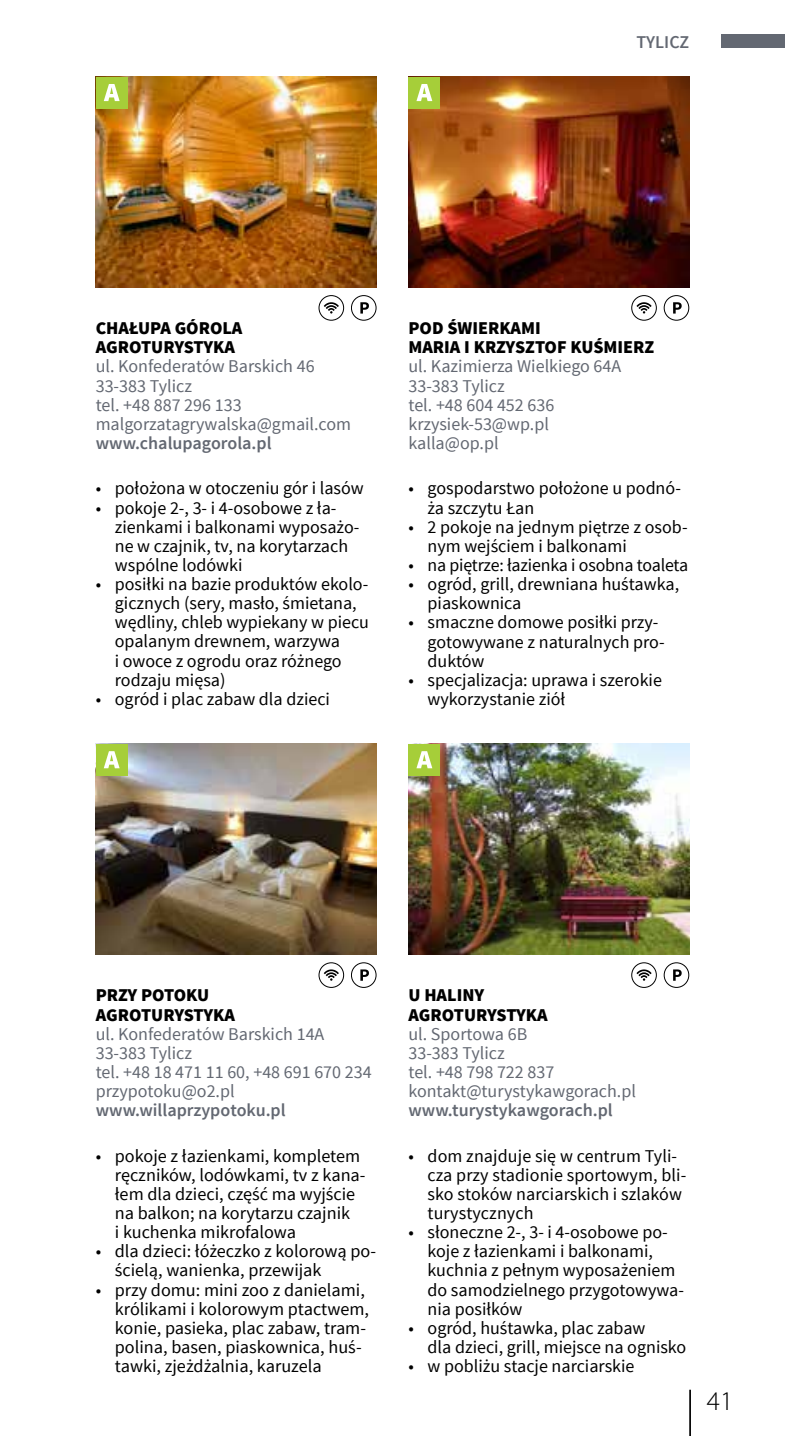
<style>
.page{position:relative;width:785px;height:1436px;background:#fff}
.page>*{position:absolute;margin:0;border:0;box-sizing:border-box;transform-origin:0 0}
.t1{font:300 27px "Myriad Pro";color:#000}
.t2{font:18px/19.1px "Source Sans Pro";color:#000}
.t3{font:18px/19.1px "Source Sans Pro";color:#636872}
.t4{font:900 18px/19.1px "Source Sans Pro";color:#000}
.t5{font:600 18px "Source Sans Pro";color:#636872}
</style>
<div class="page">
<hr style="left:689px;top:1389px;width:2px;height:46px;background:#000">
<div style="left:721px;top:35px;width:63px;height:13px;background:#636872"></div>
<img style="left:96px;top:743px;width:280px;height:211px">
<div style="left:351px;top:962px;width:25px;height:25px;border:1px solid #000;border-radius:50%"></div>
<svg style="left:360px;top:969px;width:9px;height:11px"></svg>
<svg style="left:323px;top:969px;width:16px;height:11px"></svg>
<div style="left:318px;top:962px;width:26px;height:25px;border:1px solid #000;border-radius:50%"></div>
<img style="left:96px;top:77px;width:280px;height:210px">
<div style="left:351px;top:295px;width:25px;height:25px;border:1px solid #000;border-radius:50%"></div>
<svg style="left:360px;top:302px;width:9px;height:11px"></svg>
<svg style="left:323px;top:302px;width:16px;height:11px"></svg>
<div style="left:318px;top:295px;width:26px;height:25px;border:1px solid #000;border-radius:50%"></div>
<img style="left:408px;top:743px;width:281px;height:211px">
<div style="left:663px;top:962px;width:26px;height:25px;border:1px solid #000;border-radius:50%"></div>
<svg style="left:673px;top:969px;width:8px;height:11px"></svg>
<svg style="left:636px;top:969px;width:15px;height:11px"></svg>
<div style="left:631px;top:962px;width:25px;height:25px;border:1px solid #000;border-radius:50%"></div>
<img style="left:408px;top:77px;width:281px;height:210px">
<div style="left:663px;top:295px;width:26px;height:25px;border:1px solid #000;border-radius:50%"></div>
<svg style="left:673px;top:302px;width:8px;height:11px"></svg>
<svg style="left:636px;top:302px;width:15px;height:11px"></svg>
<div style="left:631px;top:295px;width:25px;height:25px;border:1px solid #000;border-radius:50%"></div>
<div style="left:408px;top:77px;width:32px;height:31px;background:#a6ce39"></div>
<svg style="left:416px;top:84px;width:16px;height:17px"></svg>
<div style="left:96px;top:77px;width:32px;height:31px;background:#a6ce39"></div>
<svg style="left:104px;top:84px;width:16px;height:17px"></svg>
<div style="left:96px;top:743px;width:32px;height:32px;background:#a6ce39"></div>
<svg style="left:104px;top:751px;width:16px;height:17px"></svg>
<div style="left:408px;top:743px;width:32px;height:32px;background:#a6ce39"></div>
<svg style="left:416px;top:751px;width:16px;height:17px"></svg>
<p class="t5" style="left:636px;top:31px;width:54px">TYLICZ</p>
<p class="t4" style="left:96px;top:319px;width:148px">CHAŁUPA GÓROLA<br>AGROTURYSTYKA</p>
<p class="t3" style="left:96px;top:357px;width:257px">ul. Konfederatów Barskich 46<br>33-383 Tylicz<br>tel. +48 887 296 133 malgorzatagrywalska@gmail.com</p>
<p class="t5" style="left:96px;top:431px;width:177px">www.chalupagorola.pl</p>
<p class="t2" style="left:96px;top:479px;width:269px">• położona w otoczeniu gór i lasów</p>
<p class="t2" style="left:115px;top:498px;width:246px;text-indent:-19px">• pokoje 2-, 3- i 4-osobowe z ła&shy;zienkami i balkonami wyposażo&shy;ne w czajnik, tv, na korytarzach wspólne lodówki</p>
<p class="t2" style="left:115px;top:574px;width:256px;text-indent:-19px">• posiłki na bazie produktów ekolo&shy;gicznych (sery, masło, śmietana, wędliny, chleb wypiekany w piecu opalanym drewnem, warzywa<br>i owoce z ogrodu oraz różnego rodzaju mięsa)</p>
<p class="t2" style="left:96px;top:689px;width:236px">• ogród i plac zabaw dla dzieci</p>
<p class="t4" style="left:408px;top:319px;width:247px">POD ŚWIERKAMI<br>MARIA I KRZYSZTOF KUŚMIERZ</p>
<p class="t3" style="left:408px;top:357px;width:214px">ul. Kazimierza Wielkiego 64A<br>33-383 Tylicz<br>tel. +48 604 452 636 krzysiek-53@wp.pl kalla@op.pl</p>
<p class="t2" style="left:427px;top:479px;width:255px;text-indent:-19px">• gospodarstwo położone u podnó&shy;ża szczytu Łan</p>
<p class="t2" style="left:427px;top:517px;width:261px;text-indent:-19px">• 2 pokoje na jednym piętrze z osob&shy;nym wejściem i balkonami</p>
<p class="t2" style="left:408px;top:555px;width:281px">• na piętrze: łazienka i osobna toaleta</p>
<p class="t2" style="left:427px;top:575px;width:253px;text-indent:-19px">• ogród, grill, drewniana huśtawka, piaskownica</p>
<p class="t2" style="left:427px;top:613px;width:238px;text-indent:-19px">• smaczne domowe posiłki przy&shy;gotowywane z naturalnych pro&shy;duktów</p>
<p class="t2" style="left:427px;top:670px;width:236px;text-indent:-19px">• specjalizacja: uprawa i szerokie wykorzystanie ziół</p>
<p class="t4" style="left:96px;top:986px;width:141px">PRZY POTOKU<br>AGROTURYSTYKA</p>
<p class="t3" style="left:96px;top:1024px;width:277px">ul. Konfederatów Barskich 14A<br>33-383 Tylicz<br>tel. +48 18 471 11 60, +48 691 670 234 przypotoku@o2.pl</p>
<p class="t5" style="left:96px;top:1098px;width:191px">www.willaprzypotoku.pl</p>
<p class="t2" style="left:115px;top:1146px;width:252px;text-indent:-19px">• pokoje z łazienkami, kompletem ręczników, lodówkami, tv z kana&shy;łem dla dzieci, część ma wyjście na balkon; na korytarzu czajnik<br>i kuchenka mikrofalowa</p>
<p class="t2" style="left:115px;top:1241px;width:263px;text-indent:-19px">• dla dzieci: łóżeczko z kolorową po&shy;ścielą, wanienka, przewijak</p>
<p class="t2" style="left:115px;top:1280px;width:256px;text-indent:-19px">• przy domu: mini zoo z danielami, królikami i kolorowym ptactwem, konie, pasieka, plac zabaw, tram&shy;polina, basen, piaskownica, huś&shy;tawki, zjeżdżalnia, karuzela</p>
<p class="t4" style="left:408px;top:986px;width:141px">U HALINY<br>AGROTURYSTYKA</p>
<p class="t3" style="left:408px;top:1024px;width:229px">ul. Sportowa 6B<br>33-383 Tylicz<br>tel. +48 798 722 837 kontakt@turystykawgorach.pl</p>
<p class="t5" style="left:408px;top:1098px;width:206px">www.turystykawgorach.pl</p>
<p class="t2" style="left:427px;top:1146px;width:260px;text-indent:-19px">• dom znajduje się w centrum Tyli&shy;cza przy stadionie sportowym, bli&shy;sko stoków narciarskich i szlaków turystycznych</p>
<p class="t2" style="left:427px;top:1222px;width:258px;text-indent:-19px">• słoneczne 2-, 3- i 4-osobowe po&shy;koje z łazienkami i balkonami, kuchnia z pełnym wyposażeniem do samodzielnego przygotowywa&shy;nia posiłków</p>
<p class="t2" style="left:427px;top:1318px;width:260px;text-indent:-19px">• ogród, huśtawka, plac zabaw<br>dla dzieci, grill, miejsce na ognisko</p>
<p class="t2" style="left:408px;top:1356px;width:227px">• w pobliżu stacje narciarskie</p>
<h1 class="t1" style="left:706px;top:1384px;width:28px">41</h1>
</div>
